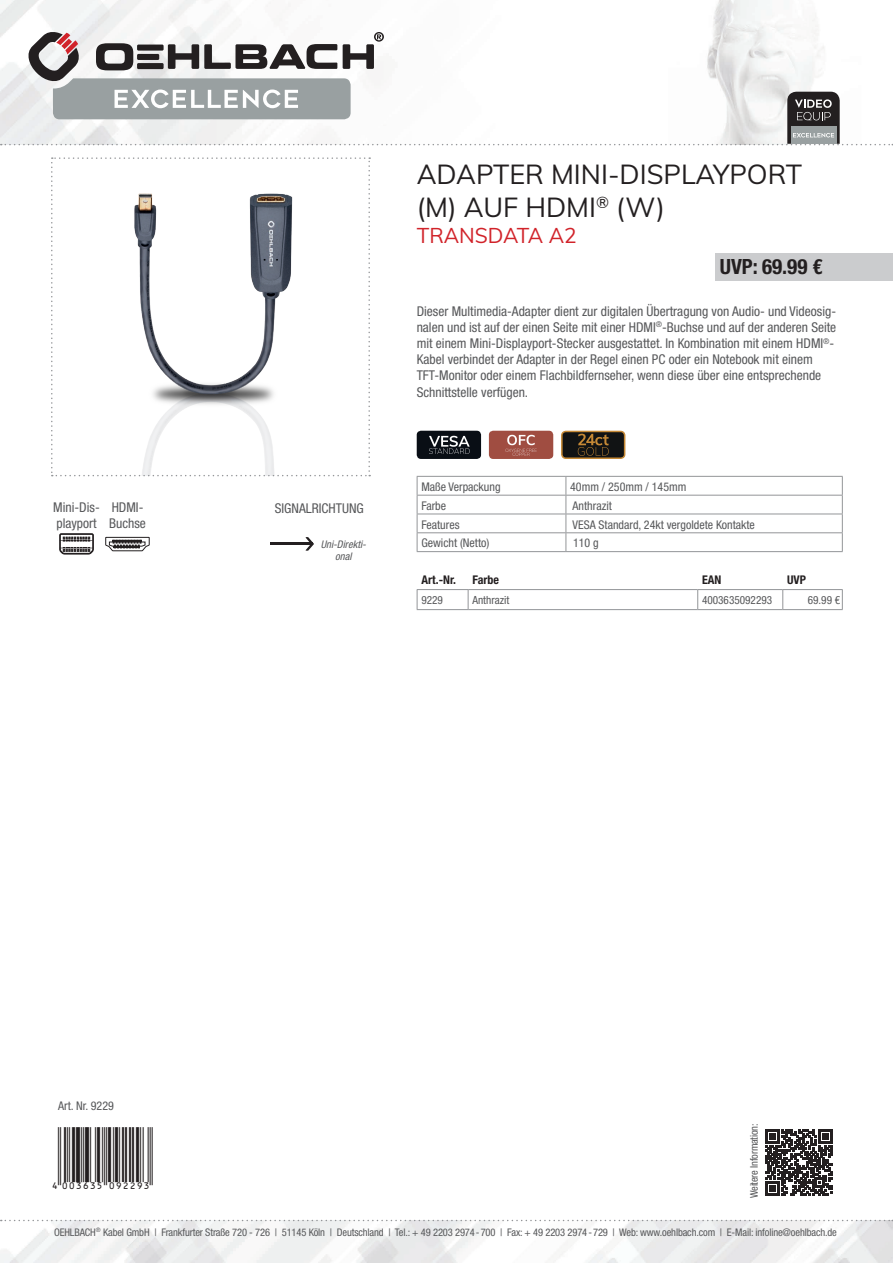
<style>
.page{position:relative;width:893px;height:1263px;background:#fff}
.page>*{position:absolute;margin:0;border:0;box-sizing:border-box;transform-origin:0 0}
.t1{font:27px/32.4px "Muli";color:#231f20}
.t2{font:27px "EAN";color:#231f20}
.t3{font:21px "Muli";color:#d1232a}
.t4{font:700 condensed 21px "Helvetica Neue LTW1 G";color:#231f20}
.t5{font:condensed 13.5px/16.2px "Helvetica Neue LTW1 G";color:#57585a}
.t6{font:condensed 12px "Helvetica Neue LTW1 G";color:#57585a}
.t7{font:700 condensed 12px "Helvetica Neue LTW1 G";color:#231f20}
.t8{font:condensed 11.25px "Helvetica Neue LTW1 G";color:#57585a}
.t9{font:condensed 10.5px "Helvetica Neue LTW1 G";letter-spacing:-.01em;color:#57585a}
.t10{font:italic condensed 10.5px/12.6px "Helvetica Neue LTW1 G";color:#57585a;text-align:center}
</style>
<div class="page">
<img style="left:0;top:1220px;width:893px;height:43px">
<img style="left:0;top:0;width:818px;height:145px">
<svg style="left:1px;top:1220px;width:892px;height:1px"></svg>
<svg style="left:51px;top:157px;width:319px;height:319px"></svg>
<div style="left:417px;top:431px;width:64px;height:28px;background:#090e15;border-radius:4px"></div>
<svg style="left:429px;top:436px;width:41px;height:18px"></svg>
<div style="left:489px;top:431px;width:64px;height:28px;background:#a04d41;border-radius:4px"></div>
<svg style="left:505px;top:435px;width:32px;height:21px"></svg>
<svg style="left:561px;top:431px;width:64px;height:28px"></svg>
<svg style="left:59px;top:533px;width:35px;height:22px"></svg>
<svg style="left:105px;top:536px;width:45px;height:16px"></svg>
<hr style="left:270px;top:543px;width:42px;height:2px;background:#231f20">
<svg style="left:306px;top:537px;width:8px;height:14px"></svg>
<svg style="left:766px;top:1129px;width:66px;height:67px"></svg>
<svg style="left:1px;top:31px;width:892px;height:114px"></svg>
<svg style="left:417px;top:590px;width:426px;height:19px"></svg>
<hr style="left:417px;top:609px;width:51px;height:1px;background:#939598">
<hr style="left:468px;top:609px;width:230px;height:1px;background:#939598">
<hr style="left:698px;top:609px;width:85px;height:1px;background:#939598">
<hr style="left:783px;top:609px;width:60px;height:1px;background:#939598">
<hr style="left:417px;top:589px;width:51px;height:1px;background:#939598">
<hr style="left:468px;top:589px;width:230px;height:1px;background:#939598">
<hr style="left:698px;top:589px;width:85px;height:1px;background:#939598">
<hr style="left:783px;top:589px;width:60px;height:1px;background:#939598">
<div style="left:715px;top:253px;width:178px;height:27px;background:#cbccce"></div>
<svg style="left:417px;top:476px;width:426px;height:75px"></svg>
<hr style="left:417px;top:551px;width:149px;height:1px;background:#939598">
<hr style="left:566px;top:551px;width:277px;height:1px;background:#939598">
<h1 class="t1" style="left:417px;top:157px;width:387px">ADAPTER MINI-DISPLAYPORT (M) AUF HDMI<sup>®</sup> (W)</h1>
<h2 class="t3" style="left:417px;top:221px;width:162px">TRANSDATA A2</h2>
<h2 class="t4" style="left:720px;top:254px;width:104px">UVP: 69.99 €</h2>
<p class="t5" style="left:53px;top:499px;width:48px">Mini-Dis&shy;playport</p>
<p class="t5" style="left:112px;top:499px;width:33px">HDMI-</p>
<p class="t5" style="left:275px;top:500px;width:91px">SIGNALRICHTUNG</p>
<p class="t5" style="left:109px;top:515px;width:38px">Buchse</p>
<p class="t10" style="left:321px;top:538px;width:49px">Uni-Direkti&shy;onal</p>
<p class="t5" style="left:417px;top:303px;width:421px">Dieser Multimedia-Adapter dient zur digitalen Übertragung von Audio- und Videosig&shy;nalen und ist auf der einen Seite mit einer HDMI<sup>®</sup>-Buchse und auf der anderen Seite mit einem Mini-Displayport-Stecker ausgestattet. In Kombination mit einem HDMI<sup>®</sup>- Kabel verbindet der Adapter in der Regel einen PC oder ein Notebook mit einem TFT-Monitor oder einem Flachbildfernseher, wenn diese über eine entsprechende Schnittstelle verfügen.</p>
<p class="t6" style="left:421px;top:480px;width:81px">Maße Verpackung</p>
<p class="t6" style="left:570px;top:480px;width:118px">40mm / 250mm / 145mm</p>
<p class="t6" style="left:421px;top:498px;width:26px">Farbe</p>
<p class="t6" style="left:573px;top:498px;width:41px">Anthrazit</p>
<p class="t6" style="left:421px;top:517px;width:40px">Features</p>
<p class="t6" style="left:573px;top:517px;width:184px">VESA Standard, 24kt vergoldete Kontakte</p>
<p class="t6" style="left:421px;top:536px;width:69px">Gewicht (Netto)</p>
<p class="t6" style="left:573px;top:536px;width:27px">110 g</p>
<p class="t7" style="left:421px;top:572px;width:36px">Art.-Nr.</p>
<p class="t7" style="left:472px;top:572px;width:28px">Farbe</p>
<p class="t7" style="left:702px;top:572px;width:21px">EAN</p>
<p class="t7" style="left:787px;top:572px;width:20px">UVP</p>
<p class="t8" style="left:421px;top:593px;width:23px">9229</p>
<p class="t8" style="left:472px;top:593px;width:38px">Anthrazit</p>
<p class="t8" style="left:702px;top:593px;width:72px">4003635092293</p>
<p class="t8" style="left:808px;top:593px;width:34px">69.99 €</p>
<p class="t6" style="left:58px;top:1099px;width:57px">Art. Nr. 9229</p>
<h1 class="t2" style="left:51px;top:1157px;width:103px">4":D=@GI#NWPPWQ"</h1>
<p class="t9" style="left:748px;top:1198px;width:76px;rotate:-90deg">Weitere Information:</p>
<p class="t9" style="left:54px;top:1226px;width:784px">OEHLBACH<sup>®</sup> Kabel GmbH | Frankfurter Straße 720 - 726 | 51145 Köln | Deutschland | Tel.: + 49 2203 2974-700 | Fax: + 49 2203 2974-729 | Web: www.oehlbach.com | E-Mail: infoline@oehlbach.de</p>
</div>
